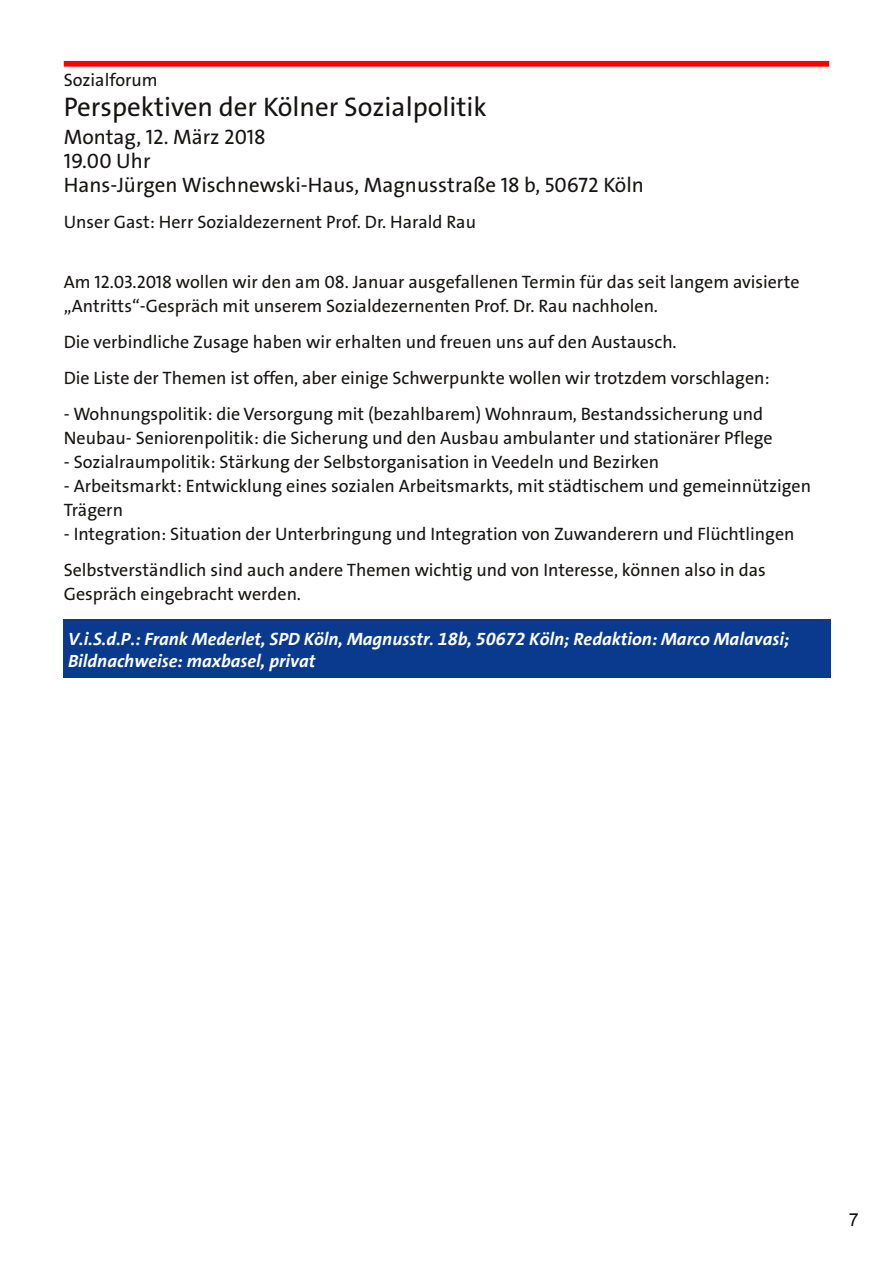
<style>
.page{position:relative;width:893px;height:1263px;background:#fff}
.page>*{position:absolute;margin:0;border:0;box-sizing:border-box;transform-origin:0 0}
.t1{font:27px "The Sans LP5 Plain";color:#161413}
.t2{font:21px/24px "The Sans LP5 Plain";color:#161413}
.t3{font:18px/24px "The Sans LP5 Plain";color:#161413}
.t4{font:italic 700 18px/22.5px "SPD The Sans";color:#fff}
.t5{font:18px "Arial";color:#161413}
</style>
<div class="page">
<div style="left:64px;top:620px;width:767px;height:58px;background:#0a3a8d"></div>
<div style="left:64px;top:61px;width:765px;height:6px;background:#f00"></div>
<p class="t3" style="left:64px;top:68px;width:95px">Sozialforum</p>
<h1 class="t1" style="left:64px;top:89px;width:425px">Perspektiven der Kölner Sozialpolitik</h1>
<p class="t2" style="left:64px;top:125px;width:581px">Montag, 12. März 2018<br>19.00 Uhr<br>Hans-Jürgen Wischnewski-Haus, Magnusstraße 18 b, 50672 Köln</p>
<p class="t3" style="left:64px;top:210px;width:414px">Unser Gast: Herr Sozialdezernent Prof. Dr. Harald Rau</p>
<p class="t3" style="left:64px;top:270px;width:737px">Am 12.03.2018 wollen wir den am 08. Januar ausgefallenen Termin für das seit langem avisierte „Antritts“-Gespräch mit unserem Sozialdezernenten Prof. Dr. Rau nachholen.</p>
<p class="t3" style="left:64px;top:324px;width:707px;line-height:36px">Die verbindliche Zusage haben wir erhalten und freuen uns auf den Austausch.<br>Die Liste der Themen ist offen, aber einige Schwerpunkte wollen wir trotzdem vorschlagen:</p>
<p class="t3" style="left:64px;top:402px;width:710px">- Wohnungspolitik: die Versorgung mit (bezahlbarem) Wohnraum, Bestandssicherung und<br>Neubau- Seniorenpolitik: die Sicherung und den Ausbau ambulanter und stationärer Pflege</p>
<p class="t3" style="left:64px;top:450px;width:597px">- Sozialraumpolitik: Stärkung der Selbstorganisation in Veedeln und Bezirken</p>
<p class="t3" style="left:64px;top:474px;width:749px">- Arbeitsmarkt: Entwicklung eines sozialen Arbeitsmarkts, mit städtischem und gemeinnützigen<br>Trägern</p>
<p class="t3" style="left:64px;top:516px;width:732px;line-height:36px">- Integration: Situation der Unterbringung und Integration von Zuwanderern und Flüchtlingen<br>Selbstverständlich sind auch andere Themen wichtig und von Interesse, können also in das</p>
<p class="t3" style="left:64px;top:582px;width:239px">Gespräch eingebracht werden.</p>
<p class="t4" style="left:68px;top:628px;width:723px">V.i.S.d.P.: Frank Mederlet, SPD Köln, Magnusstr. 18b, 50672 Köln; Redaktion: Marco Malavasi;<br>Bildnachweise: maxbasel, privat</p>
<p class="t5" style="left:849px;top:1210px;width:12px">7</p>
</div>
